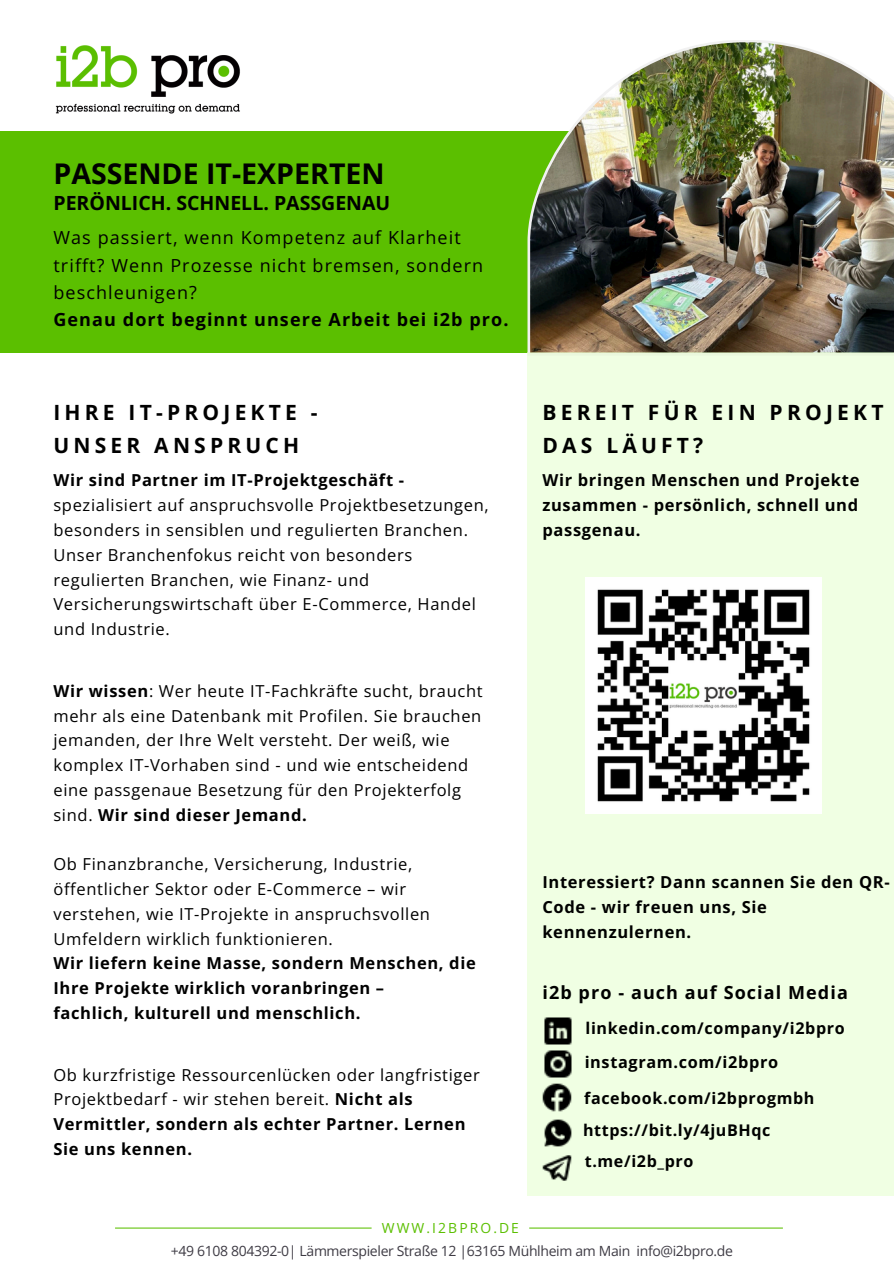
<style>
.page{position:relative;width:894px;height:1264px;background:#fff}
.page>*{position:absolute;margin:0;border:0;box-sizing:border-box;transform-origin:0 0}
.t1{font:700 28.5px "Open Sans";color:#000}
.t2{font:700 21px/32.7px "Open Sans";letter-spacing:.2em;color:#000}
.t3{font:700 19.5px "Open Sans";color:#000}
.t4{font:18px/27px "Open Sans";letter-spacing:.06em;color:#000}
.t5{font:700 18px "Open Sans";letter-spacing:.06em;color:#000}
.t6{font:16.5px/24.8px "Open Sans";letter-spacing:.04em;color:#000}
.t7{font:700 16.5px/24.8px "Open Sans";letter-spacing:.04em;color:#000;text-align:justify}
.t8{font:700 16.2px "Open Sans";letter-spacing:.04em;color:#000}
.t9{font:700 16.05px "Open Sans";letter-spacing:.04em;color:#000}
.t10{font:13.95px "Open Sans";letter-spacing:-.025em;color:#3e3b44}
.t11{font:13.95px "Open Sans";letter-spacing:.15em;color:#5bbf00}
.s1{font-weight:700}
</style>
<div class="page">
<div style="left:0;top:131px;width:893px;height:222px;background:#5bbf00"></div>
<img style="left:527px;top:40px;width:366px;height:312px">
<img style="left:55px;top:45px;width:185px;height:69px">
<div style="left:527px;top:352px;width:366px;height:844px;background:#f0ffe3"></div>
<hr style="left:115px;top:1227px;width:256px;height:1px;background:#5bbf00">
<hr style="left:529px;top:1227px;width:253px;height:1px;background:#5bbf00">
<img style="left:544px;top:1017px;width:28px;height:28px">
<img style="left:542px;top:1083px;width:30px;height:29px">
<img style="left:544px;top:1050px;width:28px;height:28px">
<img style="left:542px;top:1155px;width:30px;height:26px">
<img style="left:544px;top:1119px;width:28px;height:28px">
<img style="left:585px;top:577px;width:235px;height:236px">
<p class="t1" style="left:53px;top:154px;width:332px">PASSENDE IT-EXPERTEN</p>
<p class="t3" style="left:53px;top:189px;width:338px">PERÖNLICH. SCHNELL. PASSGENAU</p>
<h3 class="t4" style="left:53px;top:224px;width:456px">Was passiert, wenn Kompetenz auf Klarheit trifft? Wenn Prozesse nicht bremsen, sondern beschleunigen?<br><span class="s1">Genau dort beginnt unsere Arbeit bei i2b pro.</span></h3>
<p class="t2" style="left:53px;top:395px;width:265px">IHRE IT-PROJEKTE -<br>UNSER ANSPRUCH</p>
<h3 class="t6" style="left:53px;top:467px;width:437px"><span class="s1">Wir sind Partner im IT-Projektgeschäft - </span>spezialisiert auf anspruchsvolle Projektbesetzungen, besonders in sensiblen und regulierten Branchen.<br>Unser Branchenfokus reicht von besonders regulierten Branchen, wie Finanz- und Versicherungswirtschaft über E-Commerce, Handel und Industrie.</h3>
<h5 class="t6" style="left:53px;top:678px;width:430px"><span class="s1">Wir wissen</span>: Wer heute IT-Fachkräfte sucht, braucht mehr als eine Datenbank mit Profilen. Sie brauchen jemanden, der Ihre Welt versteht. Der weiß, wie komplex IT-Vorhaben sind - und wie entscheidend eine passgenaue Besetzung für den Projekterfolg sind. <span class="s1">Wir sind dieser Jemand.</span></h5>
<p class="t6" style="left:53px;top:851px;width:424px">Ob Finanzbranche, Versicherung, Industrie, öffentlicher Sektor oder E-Commerce – wir verstehen, wie IT-Projekte in anspruchsvollen Umfeldern wirklich funktionieren.<br><span class="s1">Wir liefern keine Masse, sondern Menschen, die Ihre Projekte wirklich voranbringen –<br>fachlich, kulturell und menschlich.</span></p>
<h5 class="t6" style="left:53px;top:1061px;width:428px">Ob kurzfristige Ressourcenlücken oder langfristiger Projektbedarf - wir stehen bereit. <span class="s1">Nicht als Vermittler, sondern als echter Partner. Lernen Sie uns kennen.</span></h5>
<h2 class="t11" style="left:381px;top:1218px;width:139px">WWW.I2BPRO.DE</h2>
<h5 class="t2" style="left:542px;top:395px;width:342px">BEREIT FÜR EIN PROJEKT<br>DAS LÄUFT?</h5>
<p class="t7" style="left:542px;top:467px;width:318px">Wir bringen Menschen und Projekte zusammen - persönlich, schnell und passgenau.</p>
<h2 class="t7" style="left:542px;top:869px;width:348px;text-align:left">Interessiert? Dann scannen Sie den QR-<br>Code - wir freuen uns, Sie kennenzulernen.</h2>
<h5 class="t5" style="left:542px;top:980px;width:307px">i2b pro - auch auf Social Media</h5>
<h4 class="t9" style="left:585px;top:1016px;width:261px">linkedin.com/company/i2bpro</h4>
<h4 class="t8" style="left:584px;top:1050px;width:195px">instagram.com/i2bpro</h4>
<h4 class="t9" style="left:584px;top:1086px;width:232px">facebook.com/i2bprogmbh</h4>
<p class="t9" style="left:583px;top:1119px;width:189px">https://bit.ly/4juBHqc</p>
<h4 class="t9" style="left:584px;top:1149px;width:110px">t.me/i2b_pro</h4>
<h1 class="t10" style="left:171px;top:1240px;width:563px">+49 6108 804392-0| Lämmerspieler Straße 12 |63165 Mühlheim am Main info@i2bpro.de</h1>
</div>
